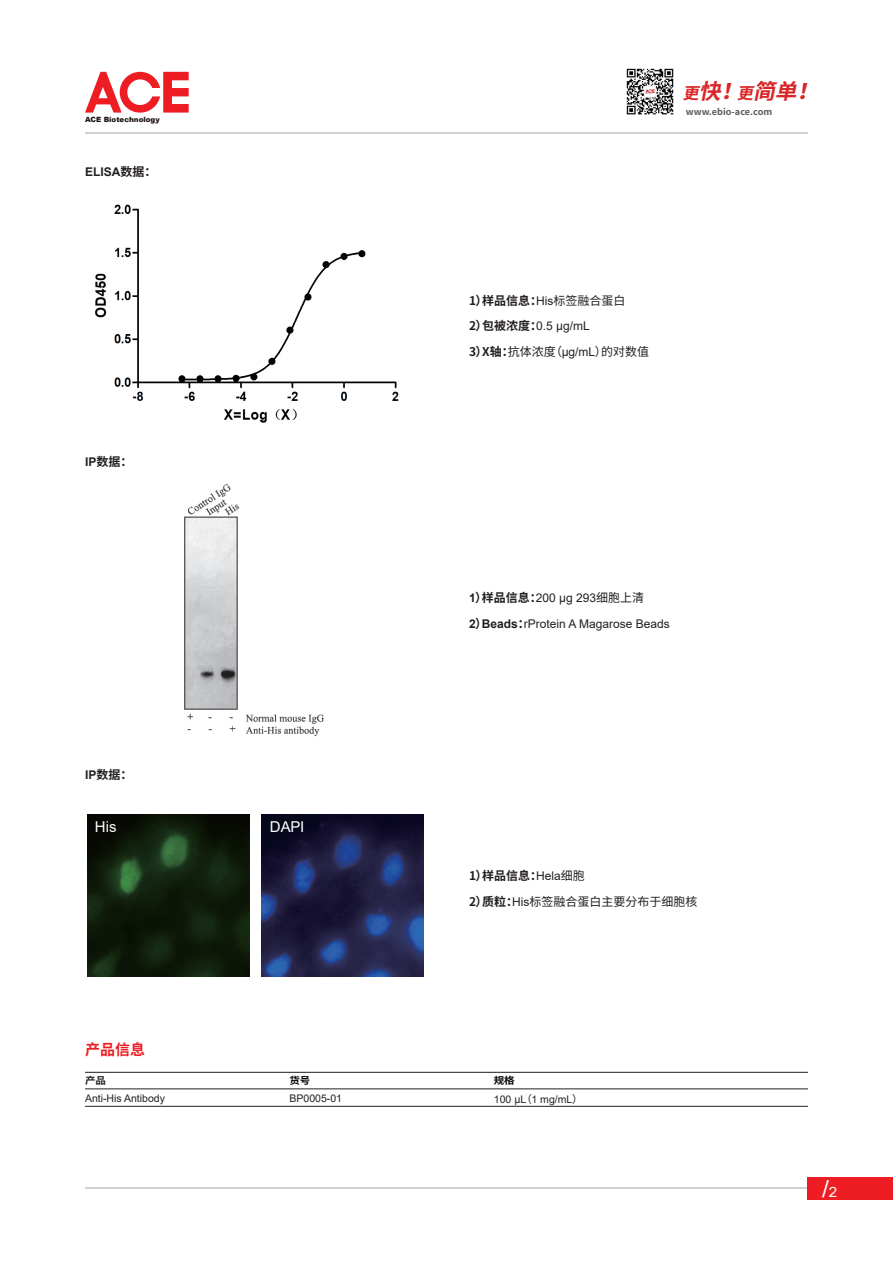
<style>
.page{position:relative;width:893px;height:1263px;background:#fff}
.page>*{position:absolute;margin:0;border:0;box-sizing:border-box;transform-origin:0 0}
.t1{font:23.25px "Arial";color:#fff;scale:1.08 1}
.t2{font:italic 700 21.45px "Source Han Sans CN";color:#d92628}
.t3{font:15px "Arial";color:#fff}
.t4{font:700 15px "Source Han Sans CN";color:#ee1d23}
.t5{font:12px/25.5px "Arial";color:#231f20}
.t6{font:12px/25.5px "Source Han Sans CN";color:#231f20}
.t7{font:700 12px "Source Han Sans CN";color:#231f20}
.t8{font:700 12px "Arial";color:#231f20}
.t9{font:10.5px "Arial";color:#231f20}
.t10{font:700 9.75px "Source Han Sans CN";color:#040503;scale:1.08 1}
.t11{font:700 9.75px "Source Han Sans CN";color:#231f20;scale:1.08 1}
.t12{font:700 8.85px "Source Han Sans CN";color:#57585a;scale:1.04 1}
.t13{font:900 7.2px "Arial";color:#211814}
.s1{font-family:"Source Han Sans CN"}
.s2{font-family:"Arial"}
.s3{font-size:16.05px}
.s4{font-family:"Arial";font-weight:400}
.s5{font-weight:400}
.s6{font-family:"Source Han Sans CN";font-weight:700}
.s7{font-weight:700}
.s8{font-size:14.25px}
</style>
<div class="page">
<svg style="left:85px;top:72px;width:104px;height:41px"></svg>
<hr style="left:85px;top:133px;width:723px;height:1px;background:#d1d2d4">
<hr style="left:85px;top:1187px;width:723px;height:2px;background:#d1d2d4">
<div style="left:808px;top:1177px;width:85px;height:22px;background:#ee1d23"></div>
<img style="left:94px;top:204px;width:305px;height:219px">
<img style="left:184px;top:483px;width:140px;height:253px">
<img style="left:261px;top:814px;width:162px;height:162px">
<img style="left:88px;top:814px;width:161px;height:162px">
<hr style="left:85px;top:1072px;width:723px;height:1px;background:#231f20">
<hr style="left:85px;top:1088px;width:723px;height:1px;background:#231f20">
<hr style="left:85px;top:1106px;width:723px;height:1px;background:#231f20">
<img style="left:626px;top:68px;width:48px;height:47px">
<p class="t13" style="left:85px;top:114px;width:76px">ACE Biotechnology</p>
<p class="t8" style="left:85px;top:164px;width:73px">ELISA<span class="s1">数据：</span></p>
<p class="t7" style="left:85px;top:455px;width:49px"><span class="s2">IP</span>数据：</p>
<p class="t7" style="left:85px;top:768px;width:49px"><span class="s2">IP</span>数据：</p>
<p class="t3" style="left:95px;top:817px;width:23px">His</p>
<p class="t3" style="left:270px;top:817px;width:36px">DAPI</p>
<p class="t4" style="left:85px;top:1041px;width:61px">产品信息</p>
<p class="t9" style="left:85px;top:1091px;width:81px">Anti-His Antibody</p>
<p class="t9" style="left:289px;top:1091px;width:54px">BP0005-01</p>
<p class="t11" style="left:85px;top:1075px;width:21px">产品</p>
<p class="t10" style="left:289px;top:1074px;width:21px">货号</p>
<h2 class="t2" style="left:683px;top:79px;width:150px"><span class="s3">更</span>快！<span class="s3">更</span>简单！</h2>
<p class="t12" style="left:686px;top:106px;width:85px">www.ebio-ace.com</p>
<p class="t7" style="left:469px;top:293px;width:158px">1）样品信息：<span class="s4">His</span><span class="s5">标签融合蛋白</span></p>
<p class="t5" style="left:469px;top:313px;width:122px"><span class="s6">2）包被浓度：</span>0.5 μg/mL</p>
<p class="t6" style="left:469px;top:339px;width:182px"><span class="s7">3）X轴：</span>抗体浓度（<span class="s2">μg/mL</span>）的对数值</p>
<p class="t5" style="left:469px;top:585px;width:202px"><span class="s7">1</span><span class="s6">）样品信息：</span>200 μg 293<span class="s1">细胞上清<br></span><span class="s7">2</span><span class="s6">）</span><span class="s7">Beads</span><span class="s6">：</span>rProtein A Magarose Beads</p>
<p class="t6" style="left:469px;top:863px;width:230px"><span class="s7">1）样品信息：</span><span class="s2">Hela</span>细胞<br><span class="s7">2）质粒：</span><span class="s2">His</span>标签融合蛋白主要分布于细胞核</p>
<p class="t10" style="left:494px;top:1074px;width:21px">规格</p>
<p class="t9" style="left:494px;top:1091px;width:90px">100 μL<span class="s1">（</span>1 mg/mL<span class="s1">）</span></p>
<h1 class="t1" style="left:822px;top:1173px;width:15px">/<span class="s8">2</span></h1>
</div>
